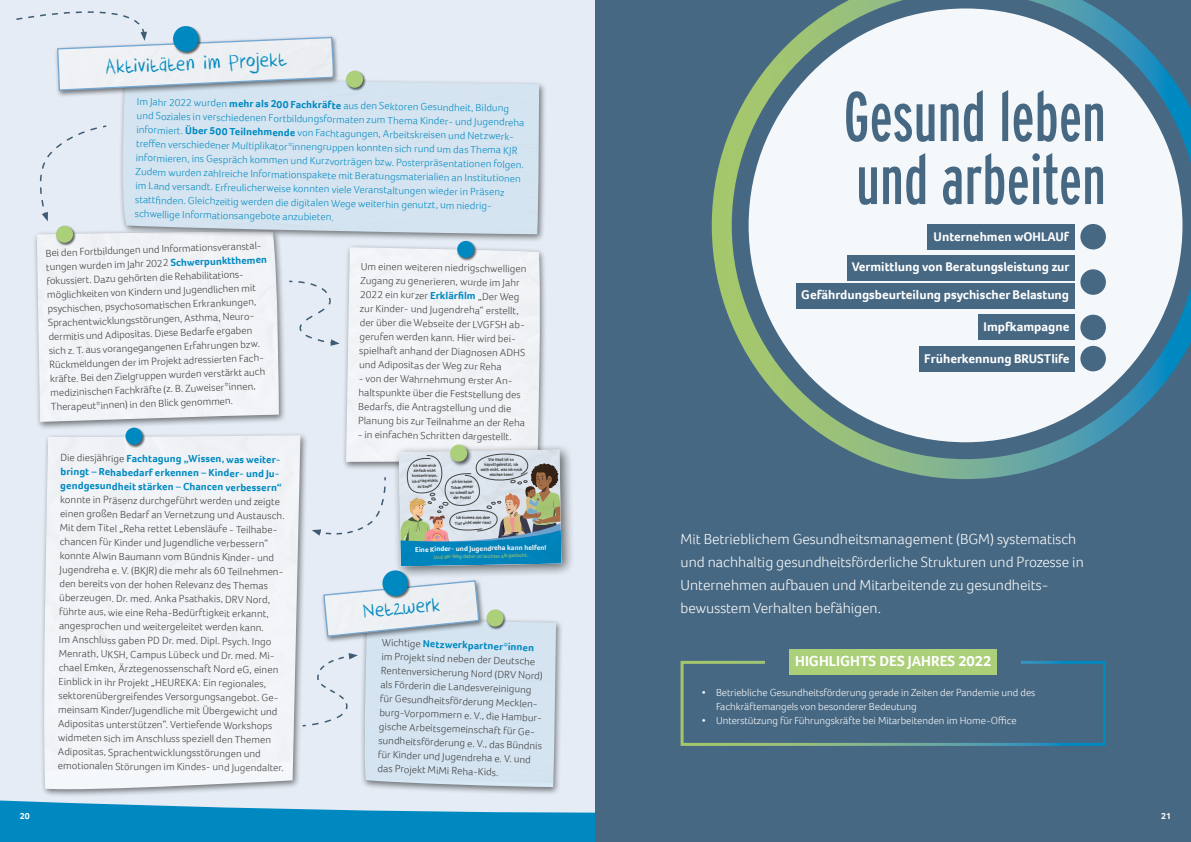
<style>
.page{position:relative;width:1191px;height:842px;background:#fff}
.page>*{position:absolute;margin:0;border:0;box-sizing:border-box;transform-origin:0 0}
.t1{font:70px/63px "Interstate Compressed";color:#476883}
.t2{font:22px "DK Crayon Crumble";color:#0089c1}
.t3{font:300 15px/23px "Foco";color:#fff}
.t4{font:700 15px "Foco";color:#fff}
.t5{font:700 13px "Foco";color:#fff}
.t6{font:300 10.5px/14px "Foco";letter-spacing:-.005em;color:#3c3c3b}
.t7{font:300 10.5px/14px "Foco";color:#0089c1}
.t8{font:300 10.5px/14px "Foco";color:#fff}
.t9{font:700 9px "Foco";color:#fff}
.t10{font:700 7.3px "Foco";color:#fff}
.t11{font:5.4px "Foco";color:#accf77}
.t12{font:4.2px/5.2px "CC Sign Language";color:#484847;text-align:center}
.s1{font-weight:700}
.s2{font-weight:700;color:#0089c1}
</style>
<div class="page">
<div style="left:0;top:0;width:595px;height:842px;background:#e5ecf5"></div>
<svg style="left:0;top:800px;width:595px;height:42px;fill:#0089c1"></svg>
<div style="left:595px;top:0;width:596px;height:842px;background:#476883"></div>
<div style="left:32px;top:228px;width:254px;height:202px;background:#000;opacity:.5"></div>
<div style="left:37px;top:232px;width:242px;height:190px;background:#f1f4f7"></div>
<div style="left:55px;top:225px;width:21px;height:21px;background:#000;opacity:.6"></div>
<div style="left:56px;top:226px;width:17px;height:17px;background:#accf79;border-radius:50%"></div>
<div style="left:118px;top:75px;width:428px;height:168px;background:#000;opacity:.5"></div>
<div style="left:119px;top:79px;width:420px;height:155px;background:#d5e4f0"></div>
<div style="left:345px;top:70px;width:21px;height:21px;background:#000;opacity:.6"></div>
<div style="left:346px;top:71px;width:17px;height:17px;background:#accf79;border-radius:50%"></div>
<div style="left:341px;top:244px;width:206px;height:226px;background:#000;opacity:.5"></div>
<div style="left:346px;top:247px;width:195px;height:203px;background:#f1f3f7"></div>
<div style="left:456px;top:240px;width:21px;height:21px;background:#000;opacity:.6"></div>
<div style="left:457px;top:241px;width:17px;height:17px;background:#0089c1;border-radius:50%"></div>
<div style="left:40px;top:432px;width:268px;height:366px;background:#000;opacity:.5"></div>
<svg style="left:42px;top:771px;width:258px;height:21px;fill:#f5f8fb"></svg>
<div style="left:42px;top:435px;width:258px;height:336px;background:#f1f3f7"></div>
<div style="left:125px;top:427px;width:21px;height:21px;background:#000;opacity:.6"></div>
<div style="left:125px;top:427px;width:18px;height:18px;background:#0089c1;border-radius:50%"></div>
<div style="left:54px;top:35px;width:286px;height:63px;background:#000;opacity:.5"></div>
<div style="left:360px;top:616px;width:203px;height:180px;background:#000;opacity:.5"></div>
<svg style="left:16px;top:11px;width:318px;height:80px"></svg>
<svg style="left:39px;top:125px;width:68px;height:96px"></svg>
<svg style="left:289px;top:280px;width:51px;height:66px"></svg>
<svg style="left:301px;top:450px;width:260px;height:337px"></svg>
<div style="left:392px;top:443px;width:182px;height:137px;background:#000;opacity:.5"></div>
<img style="left:399px;top:450px;width:162px;height:116px">
<div style="left:449px;top:443px;width:23px;height:24px;background:#000;opacity:.6"></div>
<div style="left:450px;top:445px;width:17px;height:17px;background:#accf79;border-radius:50%"></div>
<svg style="left:711px;top:0;width:480px;height:479px"></svg>
<div style="left:748px;top:8px;width:434px;height:434px;background:#f5f8fb;border-radius:50%"></div>
<div style="left:789px;top:649px;width:207px;height:26px;background:#accf79"></div>
<div style="left:1080px;top:315px;width:26px;height:25px;background:#476883;border-radius:50%"></div>
<div style="left:978px;top:315px;width:96px;height:25px;background:#476883"></div>
<div style="left:1080px;top:224px;width:26px;height:25px;background:#476883;border-radius:50%"></div>
<div style="left:927px;top:224px;width:147px;height:25px;background:#476883"></div>
<div style="left:1080px;top:269px;width:26px;height:26px;background:#476883;border-radius:50%"></div>
<div style="left:847px;top:255px;width:227px;height:26px;background:#476883"></div>
<div style="left:796px;top:283px;width:278px;height:26px;background:#476883"></div>
<div style="left:1080px;top:346px;width:26px;height:25px;background:#476883;border-radius:50%"></div>
<div style="left:918px;top:346px;width:156px;height:25px;background:#476883"></div>
<p class="t2" style="left:105px;top:53px;width:182px;rotate:-2deg">Aktivitäten im Projekt</p>
<p class="t7" style="left:137px;top:94px;width:389px;rotate:1deg">Im Jahr 2022 wurden <span class="s1">mehr als 200 Fachkräfte</span> aus den Sektoren Gesundheit, Bildung und Soziales in verschiedenen Fortbildungsformaten zum Thema Kinder- und Jugendreha informiert. <span class="s1">Über 500 Teilnehmende</span> von Fachtagungen, Arbeitskreisen und Netzwerk&shy;treff en verschiedener Multiplikator*innengruppen konnten sich rund um das Thema KJR informieren, ins Gespräch kommen und Kurzvorträgen bzw. Posterpräsentationen folgen.<br>Zudem wurden zahlreiche Informationspakete mit Beratungsmaterialien an Institutionen im Land versandt. Erfreulicherweise konnten viele Veranstaltungen wieder in Präsenz stattfi nden. Gleichzeitig werden die digitalen Wege weiterhin genutzt, um niedrig&shy;schwellige Informationsangebote anzubieten.</p>
<p class="t6" style="left:45px;top:246px;width:222px;rotate:-2deg">Bei den Fortbildungen und Informationsveranstal&shy;tungen wurden im Jahr 2022 <span class="s2">Schwerpunktthemen </span>fokussiert. Dazu gehörten die Rehabilitations&shy;möglichkeiten von Kindern und Jugendlichen mit psychischen, psychosomatischen Erkrankungen, Sprachentwicklungsstörungen, Asthma, Neuro&shy;dermitis und Adipositas. Diese Bedarfe ergaben sich z. T. aus vorangegangenen Erfahrungen bzw.<br>Rückmeldungen der im Projekt adressierten Fach&shy;kräfte. Bei den Zielgruppen wurden verstärkt auch medizinischen Fachkräfte (z. B. Zuweiser*innen, Therapeut*innen) in den Blick genommen.</p>
<p class="t6" style="left:58px;top:452px;width:228px">Die diesjährige <span class="s2">Fachtagung „Wissen, was weiter&shy;bringt – Rehabedarf erkennen – Kinder- und Ju&shy;gendgesundheit stärken – Chancen verbessern“ </span>konnte in Präsenz durchgeführt werden und zeigte einen großen Bedarf an Vernetzung und Austausch.<br>Mit dem Titel „Reha rettet Lebensläufe - Teilhabe&shy;chancen für Kinder und Jugendliche verbessern“ konnte Alwin Baumann vom Bündnis Kinder- und Jugendreha e. V. (BKJR) die mehr als 60 Teilnehmen&shy;den bereits von der hohen Relevanz des Themas überzeugen. Dr. med. Anka Psathakis, DRV Nord, führte aus, wie eine Reha-Bedürftigkeit erkannt, angesprochen und weitergeleitet werden kann.<br>Im Anschluss gaben PD Dr. med. Dipl. Psych. Ingo Menrath, UKSH, Campus Lübeck und Dr. med. Mi&shy;chael Emken, Ärztegenossenschaft Nord eG, einen Einblick in ihr Projekt „HEUREKA: Ein regionales, sektorenübergreifendes Versorgungsangebot. Ge&shy;meinsam Kinder/Jugendliche mit Übergewicht und Adipositas unterstützen“. Vertiefende Workshops widmeten sich im Anschluss speziell den Themen Adipositas, Sprachentwicklungsstörungen und emotionalen Störungen im Kindes- und Jugendalter.</p>
<p class="t6" style="left:361px;top:259px;width:168px;rotate:1deg">Um einen weiteren niedrigschwelligen Zugang zu generieren, wurde im Jahr 2022 ein kurzer <span class="s2">Erklärfi lm</span> „Der Weg zur Kinder- und Jugendreha“ erstellt, der über die Webseite der LVGFSH ab&shy;gerufen werden kann. Hier wird bei&shy;spielhaft anhand der Diagnosen ADHS und Adipositas der Weg zur Reha</p>
<p class="t6" style="left:359px;top:371px;width:168px;rotate:1deg">- von der Wahrnehmung erster An&shy;haltspunkte über die Feststellung des Bedarfs, die Antragstellung und die Planung bis zur Teilnahme an der Reha</p>
<p class="t6" style="left:358px;top:427px;width:155px;rotate:1deg">- in einfachen Schritten dargestellt.</p>
<p class="t12" style="left:412px;top:463px;width:27px;rotate:-1deg">Ich kann mich einfach nicht konzentrieren, ich krieg nichts zu Ende!</p>
<p class="t12" style="left:480px;top:457px;width:43px;rotate:-1deg">Die Haut ist so kaputtgekratzt, ich weiß nicht, was ich noch machen kann!</p>
<p class="t12" style="left:450px;top:479px;width:25px;rotate:-1deg">Ich bin beim<br>Toben immer so schnell aus der Puste!</p>
<p class="t12" style="left:455px;top:515px;width:38px;rotate:-1deg">Ich komme aus dem<br>Tief nicht mehr raus!</p>
<p class="t10" style="left:415px;top:544px;width:133px;rotate:-1deg">Eine Kinder- und Jugendreha kann helfen!</p>
<p class="t11" style="left:434px;top:553px;width:96px;rotate:-1deg">Und der Weg dahin ist leichter als gedacht.</p>
<p class="t2" style="left:361px;top:598px;width:79px;rotate:-5deg">Netzwerk</p>
<p class="t6" style="left:382px;top:635px;width:165px;rotate:2deg">Wichtige <span class="s2">Netzwerkpartner*innen </span>im Projekt sind neben der Deutsche Rentenversicherung Nord (DRV Nord) als Förderin die Landesvereinigung für Gesundheitsförderung Mecklen&shy;burg-Vorpommern e. V., die Hambur&shy;gische Arbeitsgemeinschaft für Ge&shy;sundheitsförderung e. V., das Bündnis für Kinder und Jugendreha e. V. und das Projekt MiMi Reha-Kids.</p>
<p class="t1" style="left:843px;top:85px;width:264px">Gesund leben und arbeiten</p>
<p class="t5" style="left:933px;top:228px;width:137px">Unternehmen wOHLAUf</p>
<p class="t5" style="left:852px;top:258px;width:219px">Vermittlung von Beratungsleistung zur</p>
<p class="t5" style="left:801px;top:286px;width:269px">Gefährdungsbeurteilung psychischer Belastung</p>
<p class="t5" style="left:983px;top:318px;width:87px">Impfkampagne</p>
<p class="t5" style="left:924px;top:350px;width:147px">Früherkennung BRUSTlife</p>
<p class="t3" style="left:680px;top:527px;width:397px">Mit Betrieblichem Gesundheitsmanagement (BGM) systematisch</p>
<p class="t3" style="left:680px;top:550px;width:405px">und nachhaltig gesundheitsförderliche Strukturen und Prozesse in<br>Unternehmen aufbauen und Mitarbeitende zu gesundheits-</p>
<p class="t3" style="left:680px;top:596px;width:202px">bewusstem Verhalten befähigen.</p>
<p class="t4" style="left:795px;top:651px;width:198px">HIGHLIGHTS DES JAHRES 2022</p>
<p class="t8" style="left:716px;top:686px;width:321px;text-indent:-14px">• Betriebliche Gesundheitsförderung gerade in Zeiten der Pandemie und des<br>Fachkräftemangels von besonderer Bedeutung</p>
<p class="t8" style="left:702px;top:714px;width:316px">• Unterstützung für Führungskräfte bei Mitarbeitenden im Home-Office</p>
<p class="t9" style="left:20px;top:810px;width:11px">20</p>
<p class="t9" style="left:1161px;top:810px;width:11px">21</p>
</div>
